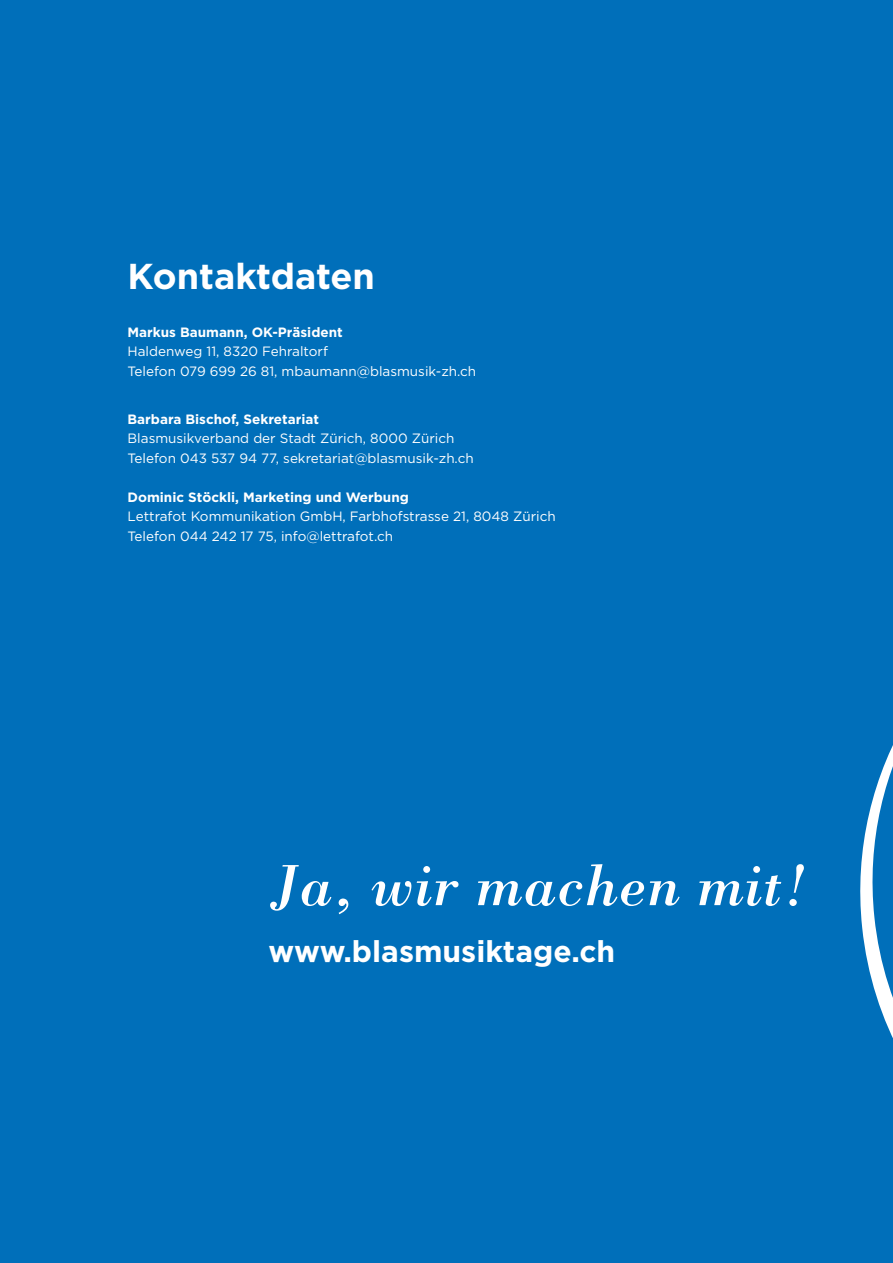
<style>
.page{position:relative;width:893px;height:1263px;background:#006fba}
.page>*{position:absolute;margin:0;border:0;box-sizing:border-box;transform-origin:0 0}
.t1{font:italic 60px "Bodoni Std";letter-spacing:.015em;color:#fff}
.t2{font:700 36px "Gotham";color:#fff}
.t3{font:700 30px "Gotham";color:#fff}
.t4{font:13.5px/19.5px "Gotham";color:#fff}
.t5{font:700 13.5px "Gotham";color:#fff}
</style>
<div class="page">
<svg style="left:860px;top:745px;width:33px;height:293px"></svg>
<h2 class="t2" style="left:128px;top:255px;width:249px">Kontaktdaten</h2>
<p class="t5" style="left:128px;top:324px;width:217px">Markus Baumann, OK-Präsident</p>
<p class="t4" style="left:128px;top:341px;width:350px">Haldenweg 11, 8320 Fehraltorf<br>Telefon 079 699 26 81, mbaumann@blasmusik-zh.ch</p>
<p class="t5" style="left:128px;top:411px;width:193px">Barbara Bischof, Sekretariat</p>
<p class="t4" style="left:128px;top:428px;width:348px">Blasmusikverband der Stadt Zürich, 8000 Zürich<br>Telefon 043 537 94 77, sekretariat@blasmusik-zh.ch</p>
<p class="t5" style="left:128px;top:489px;width:283px">Dominic Stöckli, Marketing und Werbung</p>
<p class="t4" style="left:128px;top:506px;width:430px">Lettrafot Kommunikation GmbH, Farbhofstrasse 21, 8048 Zürich<br>Telefon 044 242 17 75, info@lettrafot.ch</p>
<h1 class="t1" style="left:269px;top:849px;width:539px">Ja, wir machen mit!</h1>
<h3 class="t3" style="left:269px;top:934px;width:348px">www.blasmusiktage.ch</h3>
</div>
